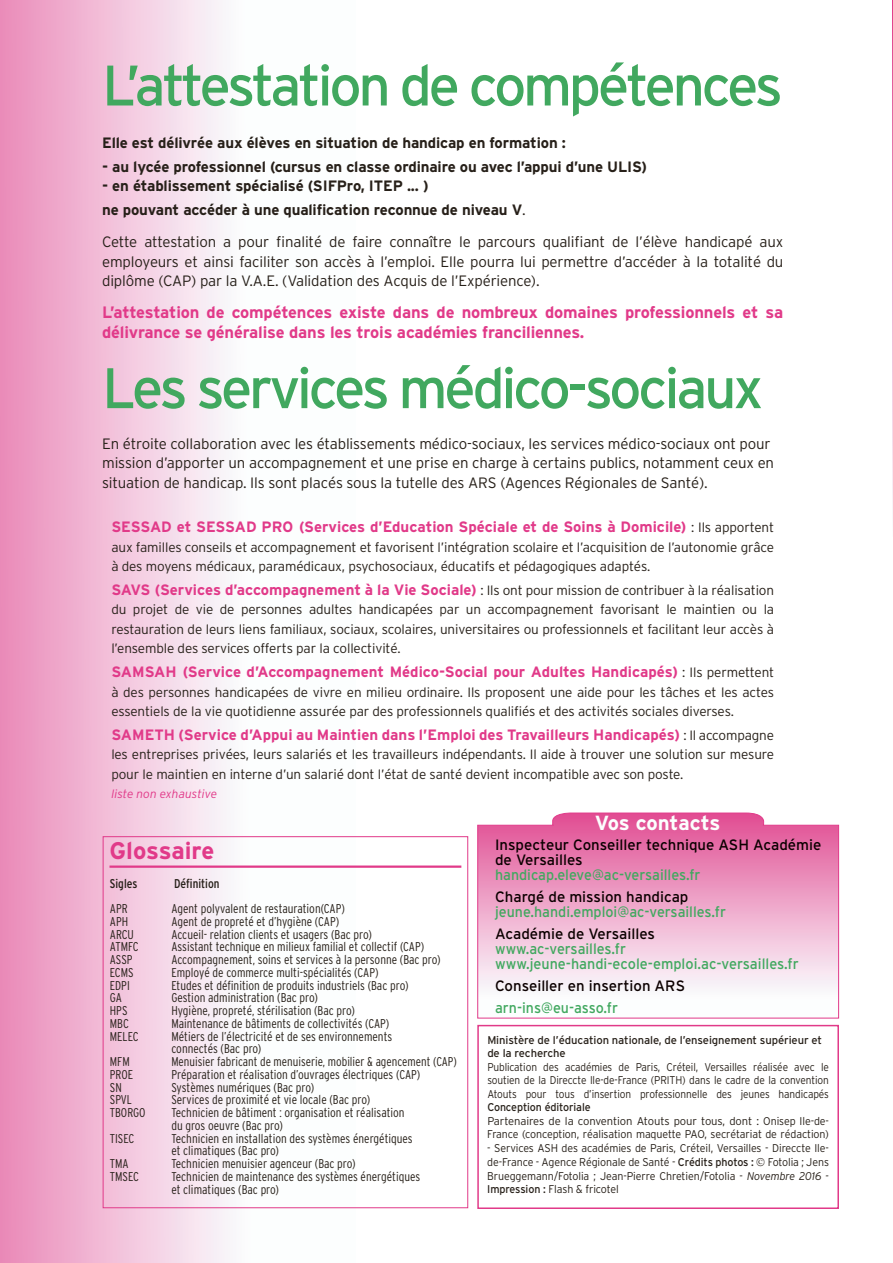
<style>
.page{position:relative;width:893px;height:1263px;background:#fff}
.page>*{position:absolute;margin:0;border:0;box-sizing:border-box;transform-origin:0 0}
.t1{font:57px "Interstate";letter-spacing:-.06em;color:#41a85f}
.t2{font:700 24px "Interstate";letter-spacing:-.005em;color:#e13a89}
.t3{font:700 20.4px "Interstate";letter-spacing:-.005em;color:#fcfefe}
.t4{font:700 16.5px/19.5px "Interstate";letter-spacing:-.01em;color:#e13a89}
.t5{font:300 15px/19.5px "Interstate";letter-spacing:-.01em;color:#272019}
.t6{font:700 15px "Interstate";color:#e13a89}
.t7{font:700 15px/23.7px "Interstate";letter-spacing:-.01em;color:#272019}
.t8{font:15px/15px "Interstate";color:#41a85f;scale:.95 1}
.t9{font:15px/15px "Interstate";color:#0b0000}
.t10{font:300 13.5px/19.5px "Interstate";letter-spacing:-.01em;color:#272019}
.t11{font:300 condensed 12.75px/12.8px "Interstate";color:#272019}
.t12{font:condensed 12.75px "Interstate";color:#272019}
.t13{font:italic 300 12px "Interstate";color:#e13a89}
.t14{font:300 11.25px/13.8px "Interstate";letter-spacing:-.01em;color:#272019;text-align:justify;scale:.95 1}
.t15{font:300 11.25px/13.5px "Interstate";letter-spacing:-.01em;color:#272019;text-align:justify;scale:.9 1}
.t16{font:300 11.25px/13.5px "Interstate";letter-spacing:-.01em;color:#272019}
.t17{font:11.25px/13.5px "Interstate";letter-spacing:-.01em;color:#272019}
.t18{font:11.25px "Interstate";letter-spacing:-.01em;color:#272019;scale:.95 1}
.s1{font-weight:300}
.s2{font-weight:300;font-size:13.5px;color:#272019}
.s3{font-weight:700;font-size:15px;color:#e13a89}
.s4{font-weight:400}
.s5{font-style:italic}
</style>
<div class="page">
<div style="left:0;top:0;width:356px;height:1263px;background:linear-gradient(to right,#ec97c1,#fff)"></div>
<svg style="left:892px;top:0;width:1px;height:508px"></svg>
<div style="left:103px;top:836px;width:365px;height:372px;border:1px solid #e13a89"></div>
<hr style="left:109px;top:865px;width:352px;height:3px;background:#e13a89">
<svg style="left:477px;top:812px;width:362px;height:207px"></svg>
<div style="left:477px;top:1025px;width:362px;height:184px;border:2px solid #e13a89"></div>
<h1 class="t1" style="left:102px;top:51px;width:682px">L’attestation de compétences</h1>
<p class="t7" style="left:102px;top:131px;width:465px">Elle est délivrée aux élèves en situation de handicap en formation :</p>
<p class="t7" style="left:102px;top:154px;width:546px">- au lycée professionnel (cursus en classe ordinaire ou avec l’appui d’une ULIS)</p>
<p class="t7" style="left:102px;top:174px;width:425px">- en établissement spécialisé (SIFPro, ITEP ... )<br>ne pouvant accéder à une qualification reconnue de niveau V<span class="s1">.</span></p>
<p class="t5" style="left:102px;top:232px;width:683px;text-align:justify">Cette attestation a pour finalité de faire connaître le parcours qualifiant de l’élève handicapé aux employeurs et ainsi faciliter son accès à l’emploi. Elle pourra lui permettre d’accéder à la totalité du diplôme (CAP) par la V.A.E. (Validation des Acquis de l’Expérience).</p>
<p class="t4" style="left:102px;top:303px;width:683px">L’attestation de compétences existe dans de nombreux domaines professionnels et sa délivrance se généralise dans les trois académies franciliennes.</p>
<h1 class="t1" style="left:102px;top:353px;width:663px">Les services médico-sociaux</h1>
<p class="t5" style="left:102px;top:434px;width:673px">En étroite collaboration avec les établissements médico-sociaux, les services médico-sociaux ont pour mission d’apporter un accompagnement et une prise en charge à certains publics, notamment ceux en situation de handicap. Ils sont placés sous la tutelle des ARS (Agences Régionales de Santé).</p>
<p class="t6" style="left:111px;top:518px;width:664px">SESSAD et SESSAD PRO (Services d’Education Spéciale et de Soins à Domicile) <span class="s2">: Ils apportent</span></p>
<p class="t10" style="left:111px;top:537px;width:664px">aux familles conseils et accompagnement et favorisent l’intégration scolaire et l’acquisition de l’autonomie grâce à des moyens médicaux, paramédicaux, psychosociaux, éducatifs et pédagogiques adaptés.</p>
<p class="t10" style="left:111px;top:580px;width:664px;text-align:justify"><span class="s3">SAVS (Services d’accompagnement à la Vie Sociale)</span> : Ils ont pour mission de contribuer à la réalisation du projet de vie de personnes adultes handicapées par un accompagnement favorisant le maintien ou la restauration de leurs liens familiaux, sociaux, scolaires, universitaires ou professionnels et facilitant leur accès à l’ensemble des services offerts par la collectivité.</p>
<p class="t6" style="left:111px;top:663px;width:664px">SAMSAH (Service d’Accompagnement Médico-Social pour Adultes Handicapés) <span class="s2">: Ils permettent</span></p>
<p class="t10" style="left:111px;top:682px;width:664px">à des personnes handicapées de vivre en milieu ordinaire. Ils proposent une aide pour les tâches et les actes essentiels de la vie quotidienne assurée par des professionnels qualifiés et des activités sociales diverses.</p>
<p class="t6" style="left:111px;top:725px;width:664px">SAMETH (Service d’Appui au Maintien dans l’Emploi des Travailleurs Handicapés) <span class="s2">: Il accompagne</span></p>
<p class="t10" style="left:111px;top:745px;width:664px">les entreprises privées, leurs salariés et les travailleurs indépendants. Il aide à trouver une solution sur mesure pour le maintien en interne d’un salarié dont l’état de santé devient incompatible avec son poste.</p>
<p class="t13" style="left:111px;top:786px;width:107px">liste non exhaustive</p>
<h2 class="t2" style="left:109px;top:836px;width:106px">Glossaire</h2>
<p class="t12" style="left:110px;top:875px;width:29px">Sigles</p>
<p class="t12" style="left:174px;top:875px;width:47px">Définition</p>
<p class="t11" style="left:110px;top:902px;width:19px">APR</p>
<p class="t11" style="left:171px;top:902px;width:175px">Agent polyvalent de restauration(CAP)</p>
<p class="t11" style="left:110px;top:915px;width:20px">APH</p>
<p class="t11" style="left:171px;top:915px;width:169px">Agent de propreté et d’hygiène (CAP)</p>
<p class="t11" style="left:110px;top:928px;width:26px">ARCU</p>
<p class="t11" style="left:171px;top:928px;width:202px">Accueil- relation clients et usagers (Bac pro)</p>
<p class="t11" style="left:110px;top:940px;width:30px">ATMFC</p>
<p class="t11" style="left:171px;top:940px;width:254px">Assistant technique en milieux familial et collectif (CAP)</p>
<p class="t11" style="left:110px;top:953px;width:24px">ASSP</p>
<p class="t11" style="left:171px;top:953px;width:271px">Accompagnement, soins et services à la personne (Bac pro)</p>
<p class="t11" style="left:110px;top:966px;width:25px">ECMS</p>
<p class="t11" style="left:171px;top:966px;width:209px">Employé de commerce multi-spécialités (CAP)</p>
<p class="t11" style="left:110px;top:979px;width:21px">EDPI</p>
<p class="t11" style="left:171px;top:979px;width:239px">Etudes et définition de produits industriels (Bac pro)</p>
<p class="t11" style="left:110px;top:991px;width:14px">GA</p>
<p class="t11" style="left:171px;top:991px;width:148px">Gestion administration (Bac pro)</p>
<p class="t11" style="left:110px;top:1004px;width:19px">HPS</p>
<p class="t11" style="left:171px;top:1004px;width:185px">Hygiène, propreté, stérilisation (Bac pro)</p>
<p class="t11" style="left:110px;top:1017px;width:20px">MBC</p>
<p class="t11" style="left:171px;top:1017px;width:219px">Maintenance de bâtiments de collectivités (CAP)</p>
<p class="t11" style="left:110px;top:1030px;width:30px">MELEC</p>
<p class="t11" style="left:171px;top:1030px;width:222px">Métiers de l’électricité et de ses environnements connectés (Bac pro)</p>
<p class="t11" style="left:110px;top:1055px;width:21px">MFM</p>
<p class="t11" style="left:171px;top:1055px;width:287px">Menuisier fabricant de menuiserie, mobilier &amp; agencement (CAP)</p>
<p class="t11" style="left:110px;top:1068px;width:25px">PROE</p>
<p class="t11" style="left:171px;top:1068px;width:250px">Préparation et réalisation d’ouvrages électriques (CAP)</p>
<p class="t11" style="left:110px;top:1081px;width:13px">SN</p>
<p class="t11" style="left:171px;top:1081px;width:144px">Systèmes numériques (Bac pro)</p>
<p class="t11" style="left:110px;top:1093px;width:24px">SPVL</p>
<p class="t11" style="left:171px;top:1093px;width:200px">Services de proximité et vie locale (Bac pro)</p>
<p class="t11" style="left:110px;top:1106px;width:37px">TBORGO</p>
<p class="t11" style="left:171px;top:1106px;width:235px">Technicien de bâtiment : organisation et réalisation du gros oeuvre (Bac pro)</p>
<p class="t11" style="left:110px;top:1132px;width:26px">TISEC</p>
<p class="t11" style="left:171px;top:1132px;width:243px">Technicien en installation des systèmes énergétiques et climatiques (Bac pro)</p>
<p class="t11" style="left:110px;top:1157px;width:20px">TMA</p>
<p class="t11" style="left:171px;top:1157px;width:186px">Technicien menuisier agenceur (Bac pro)</p>
<p class="t11" style="left:110px;top:1170px;width:31px">TMSEC</p>
<p class="t11" style="left:171px;top:1170px;width:250px">Technicien de maintenance des systèmes énergétiques et climatiques (Bac pro)</p>
<h3 class="t3" style="left:595px;top:810px;width:127px">Vos contacts</h3>
<p class="t9" style="left:495px;top:837px;width:328px">Inspecteur Conseiller technique ASH Académie de Versailles</p>
<p class="t8" style="left:495px;top:867px;width:218px">handicap.eleve@ac-versailles.fr</p>
<p class="t9" style="left:495px;top:889px;width:195px">Chargé de mission handicap</p>
<p class="t8" style="left:495px;top:904px;width:245px">jeune.handi.emploi@ac-versailles.fr</p>
<p class="t9" style="left:495px;top:926px;width:161px">Académie de Versailles</p>
<p class="t8" style="left:495px;top:941px;width:321px">www.ac-versailles.fr www.jeune-handi-ecole-emploi.ac-versailles.fr</p>
<p class="t9" style="left:495px;top:978px;width:191px">Conseiller en insertion ARS</p>
<p class="t8" style="left:495px;top:1000px;width:131px">arn-ins@eu-asso.fr</p>
<p class="t17" style="left:487px;top:1033px;width:336px">Ministère de l’éducation nationale, de l’enseignement supérieur et de la recherche</p>
<p class="t15" style="left:487px;top:1060px;width:381px">Publication des académies de Paris, Créteil, Versailles réalisée avec le soutien de la Direccte Ile-de-France (PRITH) dans le cadre de la convention Atouts pour tous d’insertion professionnelle des jeunes handicapés</p>
<p class="t18" style="left:487px;top:1100px;width:110px">Conception éditoriale</p>
<p class="t16" style="left:487px;top:1114px;width:343px">Partenaires de la convention Atouts pour tous, dont : Onisep Ile-de-<br>France (conception, réalisation maquette PAO, secrétariat de rédaction)</p>
<p class="t14" style="left:487px;top:1141px;width:361px">- Services ASH des académies de Paris, Créteil, Versailles - Direccte Ile&shy;de-France - Agence Régionale de Santé - <span class="s4">Crédits photos :</span> Fotolia ; Jens Brueggemann/Fotolia ; Jean-Pierre Chretien/Fotolia - <span class="s5">Novembre 2016 - </span><span class="s4">Impression :</span> Flash &amp; fricotel</p>
</div>
